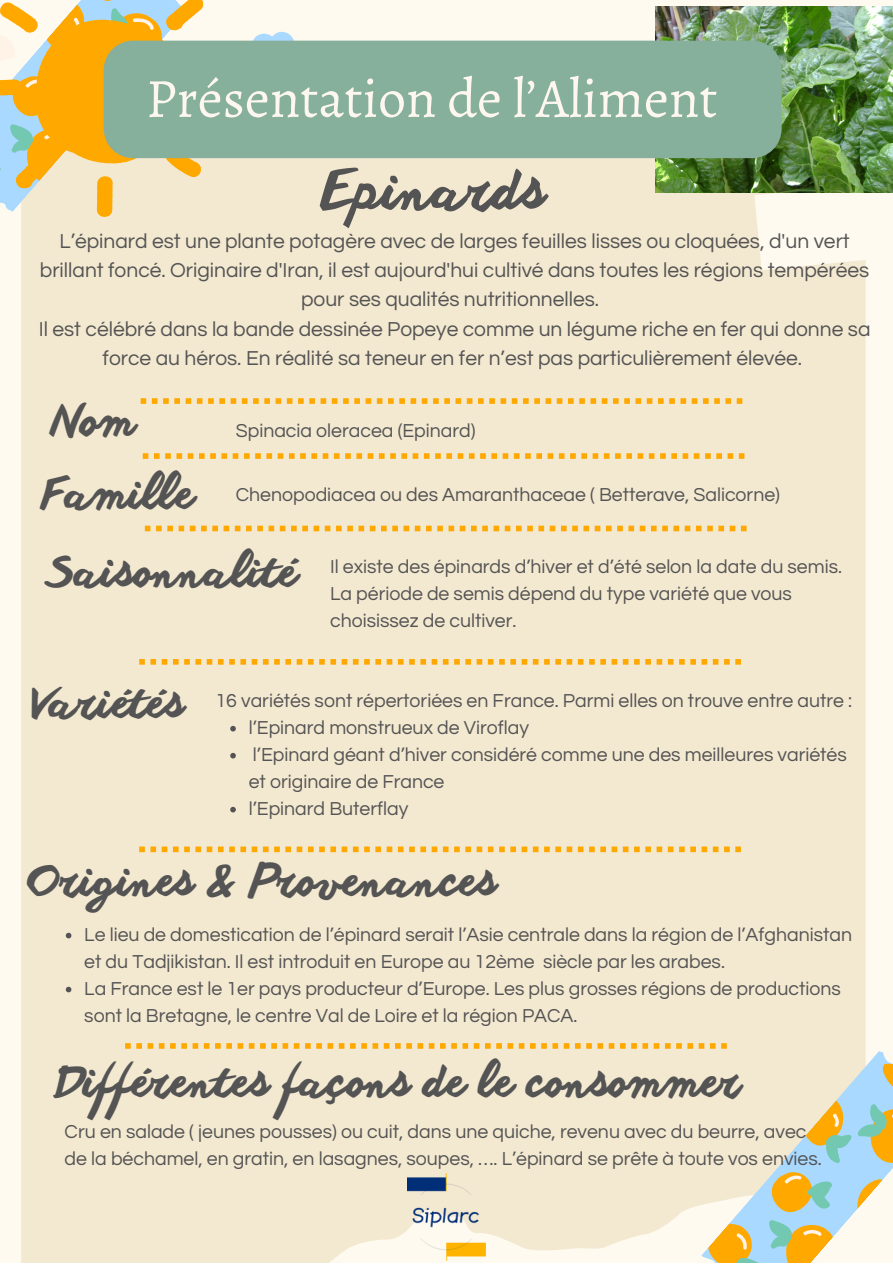
<style>
.page{position:relative;width:893px;height:1264px;background:#fff}
.page>*{position:absolute;margin:0;border:0;box-sizing:border-box;transform-origin:0 0}
.t1{font:55.5px "Alegreya";color:#fdf7f0}
.t2{font:52.95px "Anothershabby";color:#545454}
.t3{font:42.6px "Anothershabby";color:#545454}
.t4{font:21px/29.2px "Questrial";color:#545454;text-align:center}
.t5{font:19.5px/27px "Questrial";color:#545454}
</style>
<div class="page">
<div style="left:0;top:0;width:892px;height:1262px;background:#fffaef"></div>
<div style="left:21px;top:158px;width:845px;height:1029px;background:#f3e8d0"></div>
<svg style="left:754px;top:192px;width:138px;height:175px"></svg>
<div style="left:21px;top:1187px;width:104px;height:75px;background:#f3e8d0"></div>
<svg style="left:0;top:0;width:294px;height:217px"></svg>
<svg style="left:141px;top:398px;width:601px;height:6px;background:#f8c96d"></svg>
<svg style="left:143px;top:453px;width:601px;height:6px;background:#f8c96d"></svg>
<svg style="left:145px;top:525px;width:601px;height:6px;background:#f8cb72"></svg>
<svg style="left:139px;top:659px;width:601px;height:5px;background:#f8c767"></svg>
<svg style="left:125px;top:1043px;width:767px;height:219px;background:#eee5cc"></svg>
<svg style="left:139px;top:846px;width:601px;height:6px;background:#f8ca70"></svg>
<img style="left:408px;top:1173px;width:77px;height:87px">
<img style="left:655px;top:6px;width:237px;height:186px">
<div style="left:104px;top:41px;width:677px;height:117px;background:#86af9c;border-radius:29px"></div>
<svg style="left:230px;top:726px;width:6px;height:5px"></svg>
<svg style="left:230px;top:753px;width:6px;height:5px"></svg>
<svg style="left:230px;top:806px;width:6px;height:6px"></svg>
<svg style="left:66px;top:932px;width:5px;height:6px"></svg>
<svg style="left:66px;top:986px;width:5px;height:6px"></svg>
<p class="t1" style="left:146px;top:60px;width:573px">Présentation de l’Aliment</p>
<p class="t2" style="left:323px;top:161px;width:224px">Epinards</p>
<p class="t4" style="left:40px;top:227px;width:830px">L’épinard est une plante potagère avec de larges feuilles lisses ou cloquées, d'un vert brillant foncé. Originaire d'Iran, il est aujourd'hui cultivé dans toutes les régions tempérées pour ses qualités nutritionnelles.</p>
<p class="t4" style="left:39px;top:314px;width:833px">Il est célébré dans la bande dessinée Popeye comme un légume riche en fer qui donne sa force au héros. En réalité sa teneur en fer n’est pas particulièrement élevée.</p>
<p class="t3" style="left:52px;top:397px;width:86px">Nom</p>
<p class="t3" style="left:43px;top:470px;width:152px">Famille</p>
<p class="t5" style="left:236px;top:417px;width:241px">Spinacia oleracea (Epinard)</p>
<p class="t5" style="left:236px;top:481px;width:545px">Chenopodiacea ou des Amaranthaceae ( Betterave, Salicorne)</p>
<p class="t3" style="left:46px;top:548px;width:252px">Saisonnalité</p>
<p class="t5" style="left:330px;top:553px;width:513px">Il existe des épinards d’hiver et d’été selon la date du semis.<br>La période de semis dépend du type variété que vous choisissez de cultiver.</p>
<p class="t3" style="left:32px;top:679px;width:154px">Variétés</p>
<p class="t5" style="left:215px;top:687px;width:638px">16 variétés sont répertoriées en France. Parmi elles on trouve entre autre :</p>
<p class="t5" style="left:249px;top:714px;width:282px">l’Epinard monstrueux de Viroflay</p>
<p class="t5" style="left:249px;top:741px;width:599px">l’Epinard géant d’hiver considéré comme une des meilleures variétés et originaire de France</p>
<p class="t5" style="left:249px;top:795px;width:161px">l’Epinard Buterflay</p>
<p class="t3" style="left:28px;top:857px;width:470px">Origines &amp; Provenances</p>
<p class="t5" style="left:84px;top:921px;width:769px">Le lieu de domestication de l’épinard serait l’Asie centrale dans la région de l’Afghanistan et du Tadjikistan. Il est introduit en Europe au 12ème siècle par les arabes.</p>
<p class="t5" style="left:84px;top:975px;width:758px">La France est le 1er pays producteur d’Europe. Les plus grosses régions de productions sont la Bretagne, le centre Val de Loire et la région PACA.</p>
<p class="t3" style="left:58px;top:1057px;width:684px">Différentes façons de le consommer</p>
<p class="t5" style="left:65px;top:1118px;width:743px">Cru en salade ( jeunes pousses) ou cuit, dans une quiche, revenu avec du beurre, avec</p>
<p class="t5" style="left:65px;top:1145px;width:758px">de la béchamel, en gratin, en lasagnes, soupes, …. L’épinard se prête à toute vos envies.</p>
</div>
